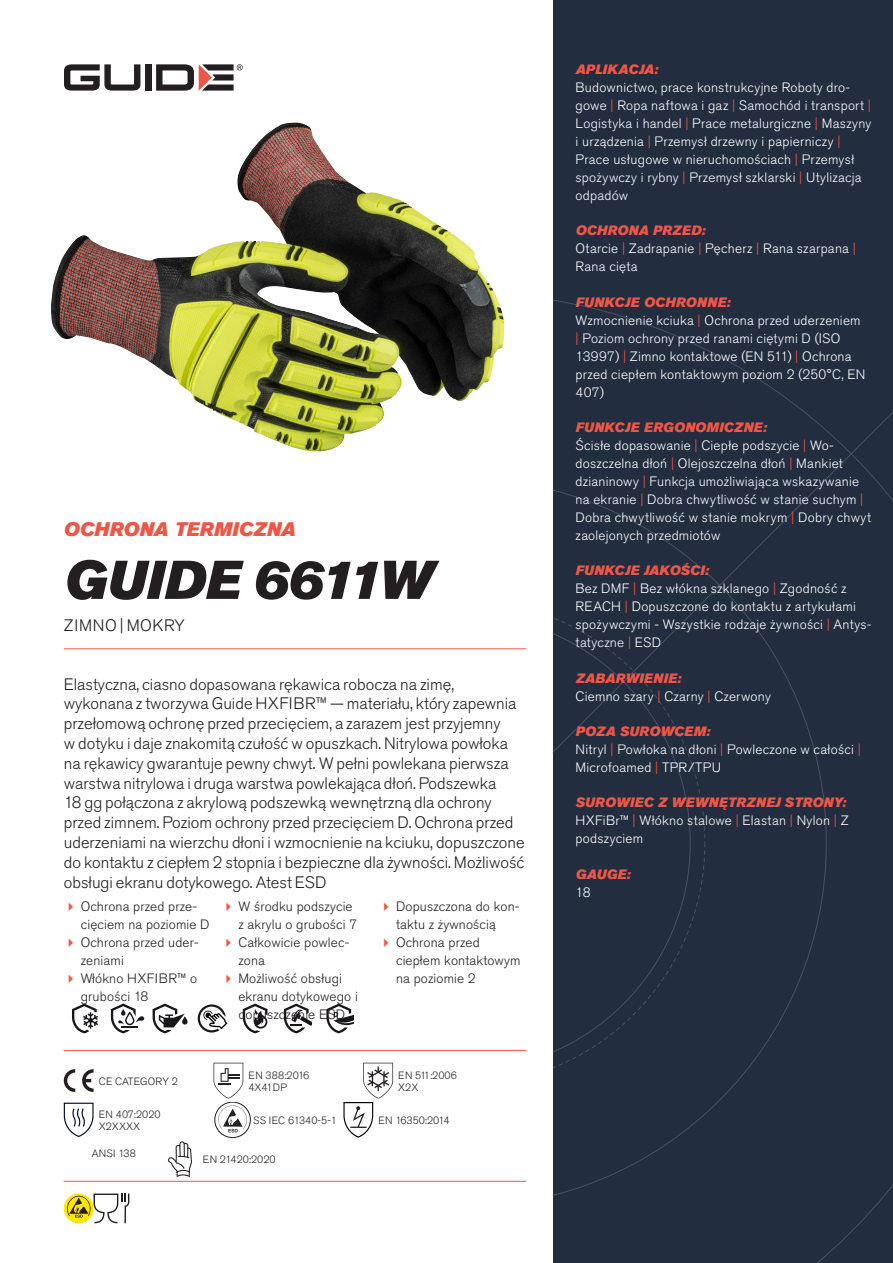
<style>
.page{position:relative;width:893px;height:1263px;background:#fff}
.page>*{position:absolute;margin:0;border:0;box-sizing:border-box;transform-origin:0 0}
.Rubrik{font:italic 54px "Akzidenz Grotesk Pro Super";letter-spacing:-.005em;color:#231f20}
.Överrubrik{font:italic 19.5px "Akzidenz Grotesk Pro Super";letter-spacing:.005em;color:#f05545}
.Ingress{font:300 16.5px/19.8px "Akzidenz Grotesk Pro";color:#231f20}
.Product_-_AltSegment{font:300 16.5px "Akzidenz Grotesk Pro";letter-spacing:.03em;color:#231f20}
.Produkt_-_Brödtext{font:300 13.5px/18px "Akzidenz Grotesk Pro";letter-spacing:.02em;color:#fff}
.t1{font:300 13.5px/18px "Akzidenz Grotesk Pro";letter-spacing:.01em;color:#231f20}
.Produkt_-_Namn{font:italic 13.5px "Akzidenz Grotesk Pro Super";letter-spacing:.015em;color:#f05545}
.t2{font:300 10.5px "Akzidenz Grotesk Pro";letter-spacing:.005em;color:#231f20}
.s1{color:#f05545}
</style>
<div class="page">
<div style="left:145px;top:64px;width:7px;height:27px;background:#231f20"></div>
<svg style="left:156px;top:64px;width:87px;height:27px"></svg>
<svg style="left:64px;top:64px;width:76px;height:27px"></svg>
<div style="left:553px;top:0;width:340px;height:1263px;background:#222d3f"></div>
<svg style="left:553px;top:300px;width:340px;height:963px"></svg>
<hr style="left:64px;top:1050px;width:462px;height:1px;background:#f05545">
<hr style="left:64px;top:1181px;width:462px;height:1px;background:#f05545">
<svg style="left:72px;top:1003px;width:26px;height:30px"></svg>
<svg style="left:111px;top:1003px;width:33px;height:30px"></svg>
<svg style="left:153px;top:1003px;width:35px;height:30px"></svg>
<svg style="left:198px;top:1004px;width:29px;height:28px"></svg>
<svg style="left:243px;top:1003px;width:24px;height:30px"></svg>
<svg style="left:284px;top:1003px;width:27px;height:30px"></svg>
<svg style="left:326px;top:1003px;width:28px;height:30px"></svg>
<svg style="left:64px;top:1069px;width:11px;height:23px"></svg>
<svg style="left:82px;top:1069px;width:12px;height:23px"></svg>
<svg style="left:214px;top:1063px;width:29px;height:35px"></svg>
<svg style="left:64px;top:1103px;width:30px;height:34px"></svg>
<div style="left:215px;top:1102px;width:35px;height:36px;border:1px solid #231f20;border-radius:50%"></div>
<svg style="left:217px;top:1105px;width:30px;height:27px"></svg>
<svg style="left:343px;top:1063px;width:50px;height:75px"></svg>
<svg style="left:168px;top:1141px;width:24px;height:36px"></svg>
<div style="left:64px;top:1193px;width:30px;height:30px;background:#ffe601;border-radius:50%"></div>
<svg style="left:67px;top:1193px;width:62px;height:30px"></svg>
<img style="left:51px;top:123px;width:442px;height:329px">
<hr style="left:64px;top:648px;width:462px;height:1px;background:#f05545">
<p class="Överrubrik" style="left:64px;top:517px;width:233px">OCHRONA TERMICZNA</p>
<p class="Rubrik" style="left:64px;top:545px;width:371px">GUIDE 6611W</p>
<p class="Product_-_AltSegment" style="left:64px;top:615px;width:122px">ZIMNO | MOKRY</p>
<p class="Ingress" style="left:64px;top:674px;width:462px">Elastyczna, ciasno dopasowana rękawica robocza na zimę, wykonana z tworzywa Guide HXFIBR™ — materiału, który zapewnia przełomową ochronę przed przecięciem, a zarazem jest przyjemny<br>w dotyku i daje znakomitą czułość w opuszkach. Nitrylowa powłoka na rękawicy gwarantuje pewny chwyt. W pełni powlekana pierwsza warstwa nitrylowa i druga warstwa powlekająca dłoń. Podszewka<br>18 gg połączona z akrylową podszewką wewnętrzną dla ochrony przed zimnem. Poziom ochrony przed przecięciem D. Ochrona przed uderzeniami na wierzchu dłoni i wzmocnienie na kciuku, dopuszczone do kontaktu z ciepłem 2 stopnia i bezpieczne dla żywności. Możliwość obsługi ekranu dotykowego. Atest ESD</p>
<p class="t1" style="left:81px;top:897px;width:130px">Ochrona przed prze&shy;cięciem na poziomie D</p>
<p class="t1" style="left:81px;top:933px;width:119px">Ochrona przed uder&shy;zeniami</p>
<p class="t1" style="left:81px;top:969px;width:118px">Włókno HXFIBR™ o grubości 18</p>
<p class="t1" style="left:238px;top:897px;width:120px">W środku podszycie z akrylu o grubości 7</p>
<p class="t1" style="left:238px;top:933px;width:112px">Całkowicie powlec&shy;zona</p>
<p class="t1" style="left:238px;top:969px;width:121px">Możliwość obsługi ekranu dotykowego i dopuszczenie ESD</p>
<p class="t1" style="left:396px;top:897px;width:125px">Dopuszczona do kon&shy;taktu z żywnością</p>
<p class="t1" style="left:396px;top:933px;width:126px">Ochrona przed ciepłem kontaktowym na poziomie 2</p>
<p class="t2" style="left:99px;top:1074px;width:81px">CE CATEGORY 2</p>
<p class="t2" style="left:248px;top:1068px;width:62px">EN 388:2016</p>
<p class="t2" style="left:248px;top:1080px;width:40px">4X41DP</p>
<p class="t2" style="left:398px;top:1068px;width:60px">EN 511:2006</p>
<p class="t2" style="left:398px;top:1080px;width:22px">X2X</p>
<p class="t2" style="left:99px;top:1107px;width:63px">EN 407:2020</p>
<p class="t2" style="left:99px;top:1119px;width:43px">X2XXXX</p>
<p class="t2" style="left:253px;top:1113px;width:85px">SS IEC 61340-5-1</p>
<p class="t2" style="left:378px;top:1113px;width:73px">EN 16350:2014</p>
<p class="t2" style="left:92px;top:1146px;width:46px">ANSI 138</p>
<p class="t2" style="left:203px;top:1152px;width:74px">EN 21420:2020</p>
<p class="Produkt_-_Namn" style="left:576px;top:60px;width:84px">APLIKACJA:</p>
<p class="Produkt_-_Brödtext" style="left:576px;top:78px;width:297px">Budownictwo, prace konstrukcyjne Roboty dro&shy;gowe <span class="s1">|</span> Ropa naftowa i gaz <span class="s1">|</span> Samochód i transport <span class="s1">| </span>Logistyka i handel <span class="s1">|</span> Prace metalurgiczne <span class="s1">|</span> Maszyny i urządzenia <span class="s1">|</span> Przemysł drzewny i papierniczy <span class="s1">| </span>Prace usługowe w nieruchomościach <span class="s1">|</span> Przemysł spożywczy i rybny <span class="s1">|</span> Przemysł szklarski <span class="s1">|</span> Utylizacja odpadów</p>
<p class="Produkt_-_Namn" style="left:576px;top:222px;width:131px">OCHRONA PRZED:</p>
<p class="Produkt_-_Brödtext" style="left:576px;top:240px;width:282px">Otarcie <span class="s1">|</span> Zadrapanie <span class="s1">|</span> Pęcherz <span class="s1">|</span> Rana szarpana <span class="s1">|<br></span>Rana cięta</p>
<p class="Produkt_-_Namn" style="left:576px;top:293px;width:156px">FUNKCJE OCHRONNE:</p>
<p class="Produkt_-_Brödtext" style="left:576px;top:311px;width:291px">Wzmocnienie kciuka <span class="s1">|</span> Ochrona przed uderzeniem <span class="s1">|</span> Poziom ochrony przed ranami ciętymi D (ISO 13997) <span class="s1">|</span> Zimno kontaktowe (EN 511) <span class="s1">|</span> Ochrona przed ciepłem kontaktowym poziom 2 (250°C, EN 407)</p>
<p class="Produkt_-_Namn" style="left:576px;top:418px;width:193px">FUNKCJE ERGONOMICZNE:</p>
<p class="Produkt_-_Brödtext" style="left:576px;top:436px;width:297px">Ścisłe dopasowanie <span class="s1">|</span> Ciepłe podszycie <span class="s1">|</span> Wo&shy;doszczelna dłoń <span class="s1">|</span> Olejoszczelna dłoń <span class="s1">|</span> Mankiet dzianinowy <span class="s1">|</span> Funkcja umożliwiająca wskazywanie na ekranie <span class="s1">|</span> Dobra chwytliwość w stanie suchym <span class="s1">| </span>Dobra chwytliwość w stanie mokrym <span class="s1">|</span> Dobry chwyt zaolejonych przedmiotów</p>
<p class="Produkt_-_Namn" style="left:576px;top:562px;width:135px">FUNKCJE JAKOŚCI:</p>
<p class="Produkt_-_Brödtext" style="left:576px;top:580px;width:297px">Bez DMF <span class="s1">|</span> Bez włókna szklanego <span class="s1">|</span> Zgodność z REACH <span class="s1">|</span> Dopuszczone do kontaktu z artykułami spożywczymi - Wszystkie rodzaje żywności <span class="s1">|</span> Antys&shy;tatyczne <span class="s1">|</span> ESD</p>
<p class="Produkt_-_Namn" style="left:576px;top:669px;width:107px">ZABARWIENIE:</p>
<p class="Produkt_-_Brödtext" style="left:576px;top:687px;width:197px">Ciemno szary <span class="s1">|</span> Czarny <span class="s1">|</span> Czerwony</p>
<p class="Produkt_-_Namn" style="left:576px;top:722px;width:136px">POZA SUROWCEM:</p>
<p class="Produkt_-_Brödtext" style="left:576px;top:740px;width:287px">Nitryl <span class="s1">|</span> Powłoka na dłoni <span class="s1">|</span> Powleczone w całości <span class="s1">|<br></span>Microfoamed <span class="s1">|</span> TPR/TPU</p>
<p class="Produkt_-_Namn" style="left:576px;top:794px;width:272px">SUROWIEC Z WEWNĘTRZNEJ STRONY:</p>
<p class="Produkt_-_Brödtext" style="left:576px;top:812px;width:275px">HXFiBr™ <span class="s1">|</span> Włókno stalowe <span class="s1">|</span> Elastan <span class="s1">|</span> Nylon <span class="s1">|</span> Z podszyciem</p>
<p class="Produkt_-_Namn" style="left:576px;top:865px;width:56px">GAUGE:</p>
<p class="Produkt_-_Brödtext" style="left:576px;top:883px;width:17px">18</p>
</div>
